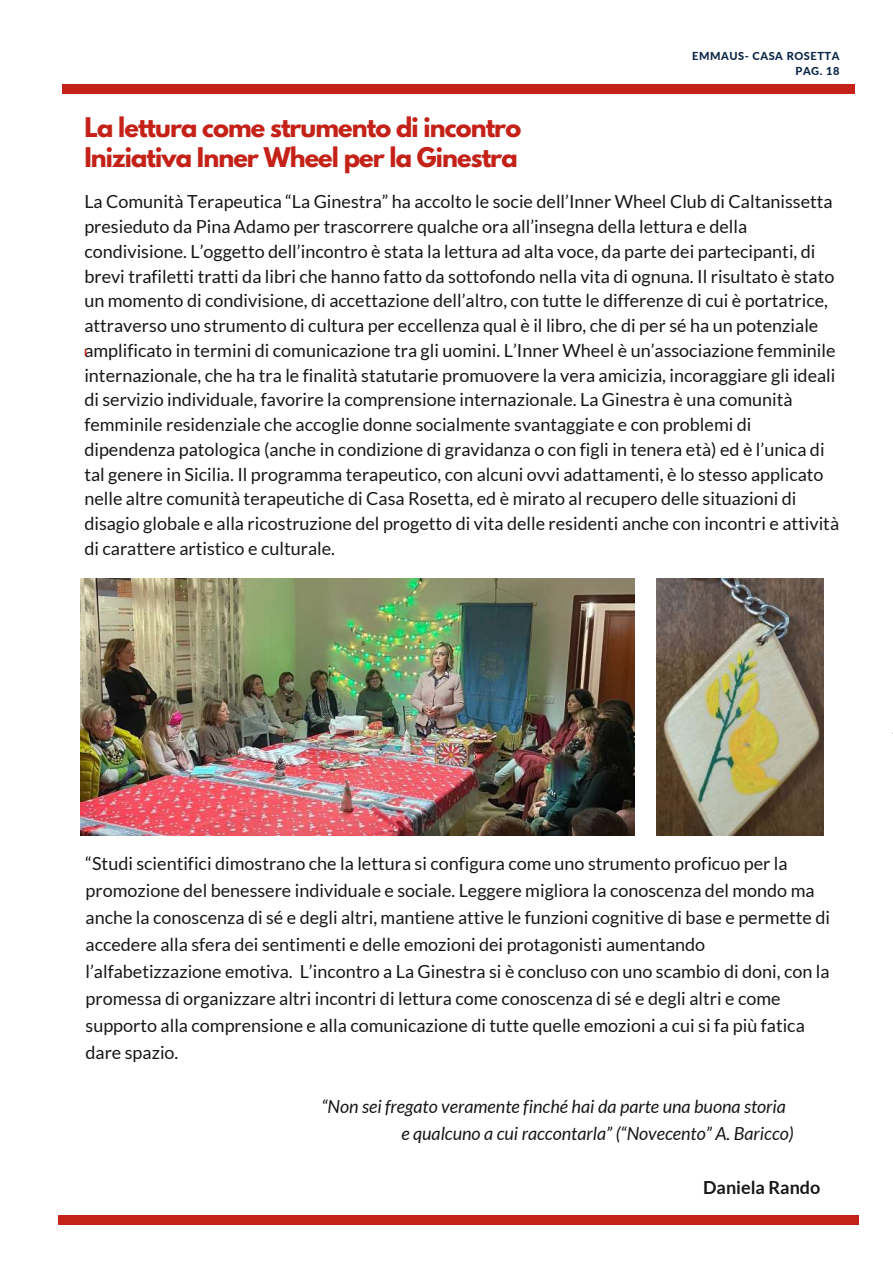
<style>
.page{position:relative;width:893px;height:1264px;background:#fff}
.page>*{position:absolute;margin:0;border:0;box-sizing:border-box;transform-origin:0 0}
.t1{font:700 24px/30.2px "League Spartan";letter-spacing:-.035em;color:#c42218}
.t2{font:18px/24.8px "Lato";color:#181818}
.t3{font:italic 18px/27px "Lato";color:#181818}
.t4{font:700 18px "Lato";color:#181818}
.t5{font:800 10.95px/15.3px "Lato";letter-spacing:.05em;color:#092445;text-align:right}
.t6{font:700 8.4px "League Spartan";color:#c42218}
</style>
<div class="page">
<div style="left:58px;top:1215px;width:800px;height:9px;background:#c42218"></div>
<div style="left:62px;top:84px;width:792px;height:9px;background:#c42218"></div>
<img style="left:80px;top:579px;width:554px;height:256px">
<img style="left:656px;top:579px;width:167px;height:256px">
<h1 class="t1" style="left:84px;top:115px;width:438px">La lettura come strumento di incontro<br>Iniziativa Inner Wheel per la Ginestra</h1>
<p class="t5" style="left:692px;top:48px;width:149px">EMMAUS- CASA ROSETTA<br>PAG. 18</p>
<p class="t2" style="left:84px;top:189px;width:756px">La Comunità Terapeutica “La Ginestra” ha accolto le socie dell’Inner Wheel Club di Caltanissetta presieduto da Pina Adamo per trascorrere qualche ora all’insegna della lettura e della condivisione. L’oggetto dell’incontro è stata la lettura ad alta voce, da parte dei partecipanti, di brevi trafiletti tratti da libri che hanno fatto da sottofondo nella vita di ognuna. Il risultato è stato un momento di condivisione, di accettazione dell’altro, con tutte le differenze di cui è portatrice, attraverso uno strumento di cultura per eccellenza qual è il libro, che di per sé ha un potenziale amplificato in termini di comunicazione tra gli uomini. L’Inner Wheel è un’associazione femminile internazionale, che ha tra le finalità statutarie promuovere la vera amicizia, incoraggiare gli ideali di servizio individuale, favorire la comprensione internazionale. La Ginestra è una comunità femminile residenziale che accoglie donne socialmente svantaggiate e con problemi di dipendenza patologica (anche in condizione di gravidanza o con figli in tenera età) ed è l’unica di tal genere in Sicilia. Il programma terapeutico, con alcuni ovvi adattamenti, è lo stesso applicato nelle altre comunità terapeutiche di Casa Rosetta, ed è mirato al recupero delle situazioni di disagio globale e alla ricostruzione del progetto di vita delle residenti anche con incontri e attività di carattere artistico e culturale.</p>
<p class="t6" style="left:84px;top:348px;width:4px">l</p>
<p class="t2" style="left:86px;top:849px;width:746px;line-height:27px">“Studi scientifici dimostrano che la lettura si configura come uno strumento proficuo per la promozione del benessere individuale e sociale. Leggere migliora la conoscenza del mondo ma anche la conoscenza di sé e degli altri, mantiene attive le funzioni cognitive di base e permette di accedere alla sfera dei sentimenti e delle emozioni dei protagonisti aumentando l’alfabetizzazione emotiva. L’incontro a La Ginestra si è concluso con uno scambio di doni, con la promessa di organizzare altri incontri di lettura come conoscenza di sé e degli altri e come supporto alla comprensione e alla comunicazione di tutte quelle emozioni a cui si fa più fatica dare spazio.</p>
<p class="t3" style="left:401px;top:1092px;width:394px;text-indent:-80px">“Non sei fregato veramente finché hai da parte una buona storia e qualcuno a cui raccontarla” (“Novecento” A. Baricco)</p>
<p class="t4" style="left:703px;top:1176px;width:119px">Daniela Rando</p>
</div>
